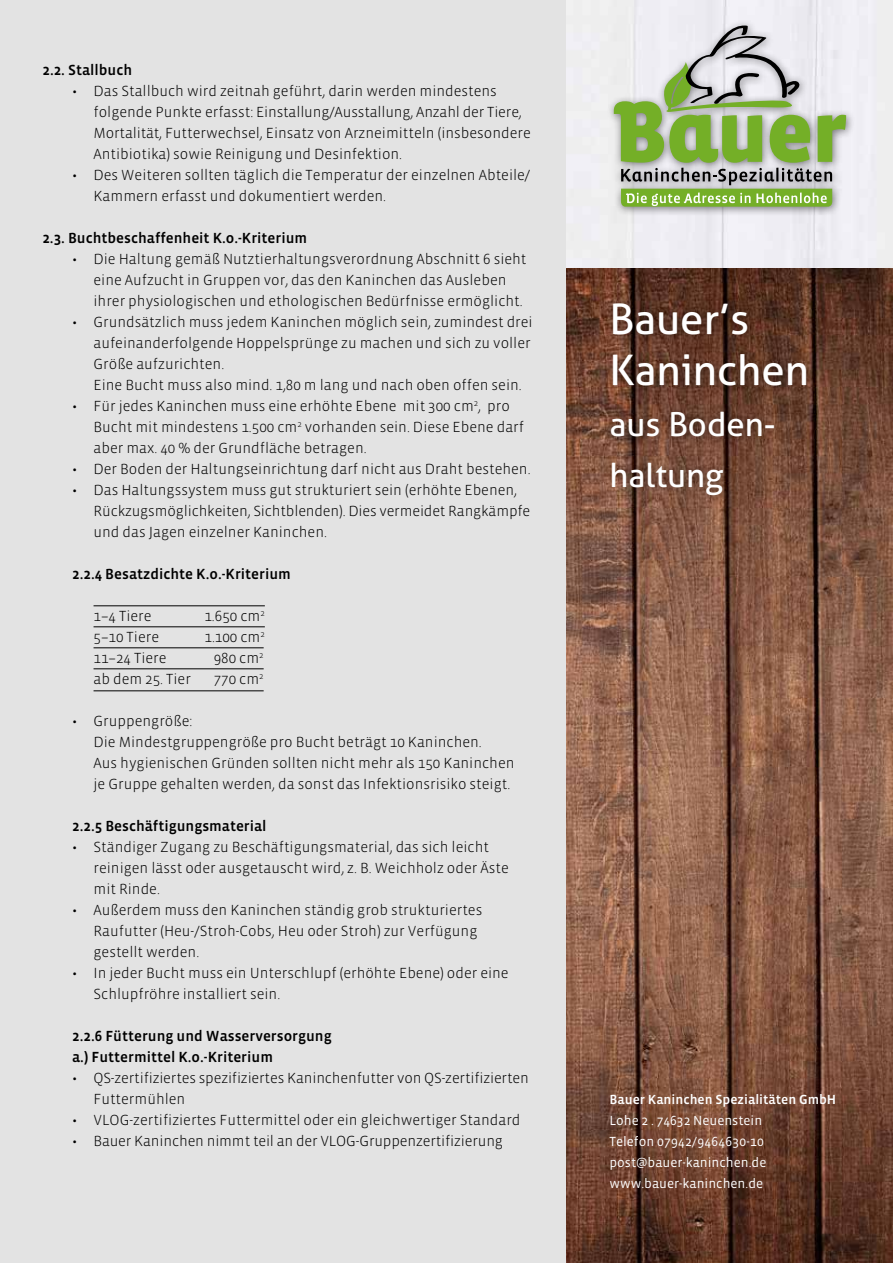
<style>
.page{position:relative;width:893px;height:1263px;background:#fff}
.page>*{position:absolute;margin:0;border:0;box-sizing:border-box;transform-origin:0 0}
.t1{font:42px/51px "Aller";color:#fff}
.t2{font:33px/51px "Aller";color:#fff}
.t3{font:300 15px/21px "Vista Sans";color:#000}
.t4{font:15px/21px "Vista Sans Med";color:#000}
.t5{font:13.5px/21px "Vista Sans";color:#fff}
.t6{font:13.5px "Vista Sans Med";color:#fff}
</style>
<div class="page">
<div style="left:0;top:0;width:567px;height:1263px;background:#e3e3e3"></div>
<img style="left:567px;top:0;width:326px;height:1263px">
<div style="left:604px;top:295px;width:212px;height:209px;background:#000;opacity:.5"></div>
<hr style="left:94px;top:605px;width:171px;height:1px;background:#000">
<hr style="left:94px;top:626px;width:171px;height:1px;background:#000">
<hr style="left:94px;top:647px;width:170px;height:1px;background:#000">
<hr style="left:94px;top:668px;width:170px;height:1px;background:#000">
<hr style="left:94px;top:690px;width:170px;height:1px;background:#000">
<div style="left:607px;top:18px;width:249px;height:199px;background:#000;opacity:.5"></div>
<svg style="left:614px;top:24px;width:232px;height:183px;background:#b4c4a1"></svg>
<p class="t4" style="left:43px;top:60px;width:91px">2.2. Stallbuch</p>
<p class="t3" style="left:94px;top:81px;width:439px;text-indent:-21px">• Das Stallbuch wird zeitnah geführt, darin werden mindestens folgende Punkte erfasst: Einstallung/Ausstallung, Anzahl der Tiere, Mortalität, Futterwechsel, Einsatz von Arzneimitteln (insbesondere Antibiotika) sowie Reinigung und Desinfektion.</p>
<p class="t3" style="left:94px;top:165px;width:438px;text-indent:-21px">• Des Weiteren sollten täglich die Temperatur der einzelnen Abteile/<br>Kammern erfasst und dokumentiert werden.</p>
<p class="t4" style="left:42px;top:228px;width:266px">2.3. Buchtbeschaffenheit K.o.-Kriterium</p>
<p class="t3" style="left:94px;top:249px;width:435px;text-indent:-21px">• Die Haltung gemäß Nutztierhaltungsverordnung Abschnitt 6 sieht eine Aufzucht in Gruppen vor, das den Kaninchen das Ausleben ihrer physiologischen und ethologischen Bedürfnisse ermöglicht.</p>
<p class="t3" style="left:93px;top:312px;width:441px;text-indent:-21px">• Grundsätzlich muss jedem Kaninchen möglich sein, zumindest drei aufeinanderfolgende Hoppelsprünge zu machen und sich zu voller Größe aufzurichten.<br>Eine Bucht muss also mind. 1,80 m lang und nach oben offen sein.</p>
<p class="t3" style="left:94px;top:396px;width:432px;text-indent:-21px">• Für jedes Kaninchen muss eine erhöhte Ebene mit 300 cm<sup>2</sup>, pro<br>Bucht mit mindestens 1.500 cm<sup>2</sup> vorhanden sein. Diese Ebene darf aber max. 40 % der Grundfläche betragen.</p>
<p class="t3" style="left:72px;top:459px;width:460px">• Der Boden der Haltungseinrichtung darf nicht aus Draht bestehen.</p>
<p class="t3" style="left:94px;top:480px;width:438px;text-indent:-21px">• Das Haltungssystem muss gut strukturiert sein (erhöhte Ebenen,<br>Rückzugsmöglichkeiten, Sichtblenden). Dies vermeidet Rangkämpfe und das Jagen einzelner Kaninchen.</p>
<p class="t4" style="left:72px;top:564px;width:220px">2.2.4 Besatzdichte K.o.-Kriterium</p>
<p class="t3" style="left:94px;top:606px;width:60px">1–4 Tiere</p>
<p class="t3" style="left:204px;top:606px;width:62px">1.650 cm<sup>2</sup></p>
<p class="t3" style="left:94px;top:627px;width:67px">5–10 Tiere</p>
<p class="t3" style="left:205px;top:627px;width:62px">1.100 cm<sup>2</sup></p>
<p class="t3" style="left:94px;top:648px;width:75px">11–24 Tiere</p>
<p class="t3" style="left:214px;top:648px;width:51px">980 cm<sup>2</sup></p>
<p class="t3" style="left:94px;top:669px;width:99px">ab dem 25. Tier</p>
<p class="t3" style="left:214px;top:669px;width:51px">770 cm<sup>2</sup></p>
<p class="t3" style="left:94px;top:711px;width:422px;text-indent:-21px">• Gruppengröße:<br>Die Mindestgruppengröße pro Bucht beträgt 10 Kaninchen.<br>Aus hygienischen Gründen sollten nicht mehr als 150 Kaninchen je Gruppe gehalten werden, da sonst das Infektionsrisiko steigt.</p>
<p class="t4" style="left:72px;top:816px;width:196px">2.2.5 Beschäftigungsmaterial</p>
<p class="t3" style="left:94px;top:837px;width:417px;text-indent:-21px">• Ständiger Zugang zu Beschäftigungsmaterial, das sich leicht reinigen lässt oder ausgetauscht wird, z. B. Weichholz oder Äste mit Rinde.</p>
<p class="t3" style="left:94px;top:900px;width:390px;text-indent:-21px">• Außerdem muss den Kaninchen ständig grob strukturiertes<br>Raufutter (Heu-/Stroh-Cobs, Heu oder Stroh) zur Verfügung gestellt werden.</p>
<p class="t3" style="left:94px;top:963px;width:417px;text-indent:-21px">• In jeder Bucht muss ein Unterschlupf (erhöhte Ebene) oder eine<br>Schlupfröhre installiert sein.</p>
<p class="t4" style="left:72px;top:1026px;width:261px">2.2.6 Fütterung und Wasserversorgung a.) Futtermittel K.o.-Kriterium</p>
<p class="t3" style="left:93px;top:1068px;width:437px;text-indent:-21px">• QS-zertifiziertes spezifiziertes Kaninchenfutter von QS-zertifizierten<br>Futtermühlen</p>
<p class="t3" style="left:72px;top:1110px;width:450px">• VLOG-zertifiziertes Futtermittel oder ein gleichwertiger Standard</p>
<p class="t3" style="left:72px;top:1131px;width:432px">• Bauer Kaninchen nimmt teil an der VLOG-Gruppenzertifizierung</p>
<h1 class="t1" style="left:609px;top:293px;width:201px">Bauer’s<br>Kaninchen</h1>
<h2 class="t2" style="left:609px;top:398px;width:168px">aus Boden&shy;haltung</h2>
<p class="t6" style="left:609px;top:1093px;width:228px">Bauer Kaninchen Spezialitäten GmbH</p>
<p class="t5" style="left:609px;top:1110px;width:158px">Lohe 2 . 74632 Neuenstein<br>Telefon 07942/9464630-10 post@bauer-kaninchen.de www.bauer-kaninchen.de</p>
</div>
